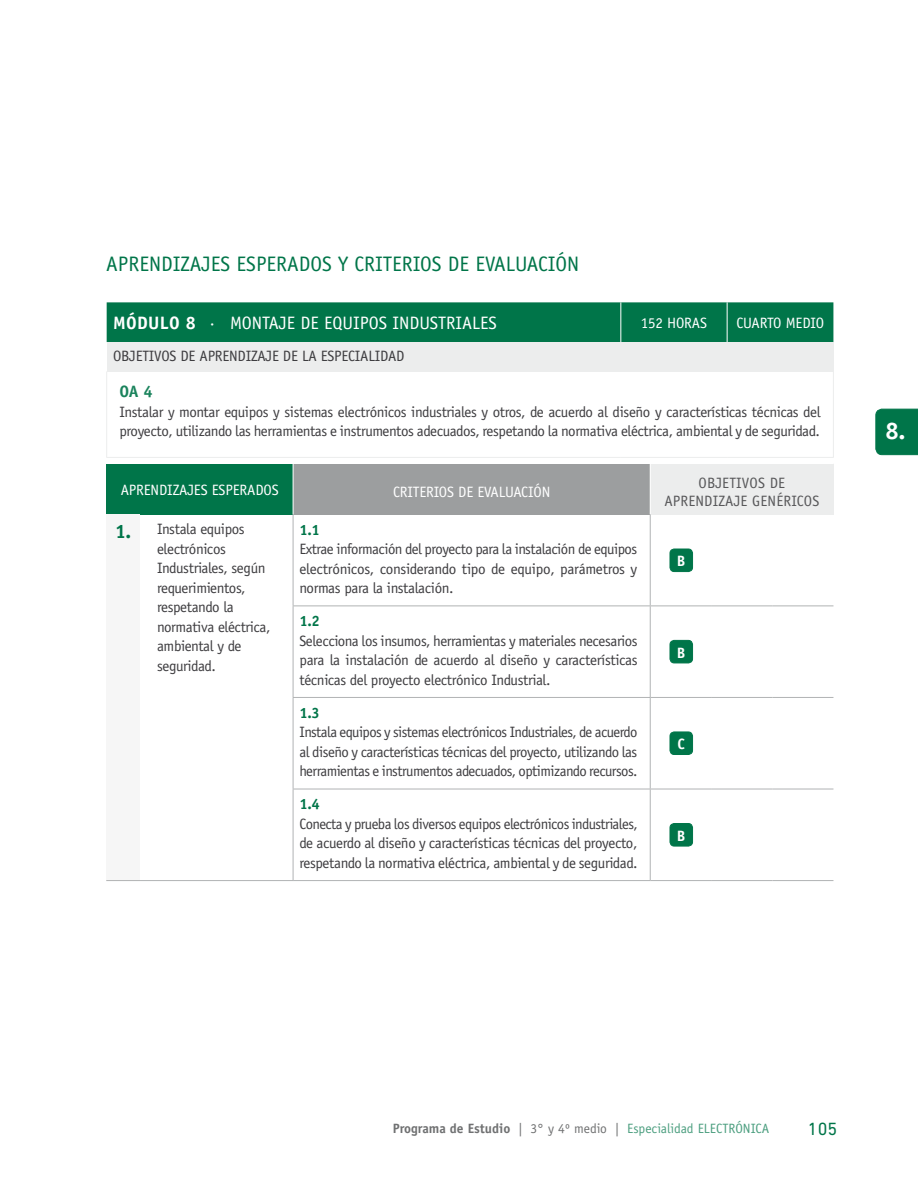
<style>
.page{position:relative;width:918px;height:1188px;background:#fff}
.page>*{position:absolute;margin:0;border:0;box-sizing:border-box;transform-origin:0 0}
.t1{font:700 24px "Officina Sans";color:#fff}
.t2{font:21px "Officina Sans";color:#007549}
.t3{font:18px "Officina Sans";color:#fff}
.t4{font:18px "DIN Next LT Pro";color:#007549}
.t5{font:700 16.5px "Officina Sans";color:#1a835c}
.t6{font:15px/19.5px "Officina Sans";letter-spacing:-.025em;color:#3e3d40;text-align:justify}
.t7{font:15px "Officina Sans";letter-spacing:-.01em;color:#fff}
.t8{font:15px "Officina Sans";letter-spacing:.01em;color:#58585a}
.t9{font:700 15px "Officina Sans";color:#007549}
.t10{font:700 15px "Officina Sans";color:#fff}
.t11{font:13.5px "Officina Sans";color:#4d9f80}
.s1{font-weight:700}
.s2{font-weight:700;font-size:19.5px;color:#007549}
.s3{font-weight:700;color:#707172}
.s4{color:#707172}
</style>
<div class="page">
<div style="left:107px;top:302px;width:726px;height:40px;background:#007549"></div>
<div style="left:107px;top:342px;width:726px;height:29px;background:#eceded"></div>
<hr style="left:106px;top:371px;width:1px;height:86px;background:#eceded">
<hr style="left:833px;top:371px;width:1px;height:86px;background:#eceded">
<hr style="left:106px;top:457px;width:515px;height:1px;background:#eceded">
<hr style="left:621px;top:457px;width:106px;height:1px;background:#eceded">
<hr style="left:727px;top:457px;width:107px;height:1px;background:#eceded">
<hr style="left:727px;top:302px;width:1px;height:40px;background:#fff">
<hr style="left:620px;top:302px;width:1px;height:40px;background:#fff">
<div style="left:106px;top:464px;width:187px;height:50px;background:#007549"></div>
<div style="left:293px;top:464px;width:357px;height:50px;background:#9c9e9f"></div>
<div style="left:650px;top:464px;width:183px;height:50px;background:#eceded"></div>
<div style="left:106px;top:514px;width:34px;height:367px;background:#f6f6f6"></div>
<hr style="left:833px;top:464px;width:1px;height:50px;background:#eceded">
<hr style="left:773px;top:606px;width:60px;height:1px;background:#b1b3b4">
<hr style="left:773px;top:697px;width:60px;height:1px;background:#b1b3b4">
<hr style="left:773px;top:789px;width:60px;height:1px;background:#b1b3b4">
<hr style="left:106px;top:880px;width:34px;height:1px;background:#b1b3b4">
<hr style="left:140px;top:880px;width:153px;height:1px;background:#b1b3b4">
<hr style="left:293px;top:880px;width:357px;height:1px;background:#b1b3b4">
<hr style="left:650px;top:880px;width:62px;height:1px;background:#b1b3b4">
<hr style="left:712px;top:880px;width:61px;height:1px;background:#b1b3b4">
<hr style="left:773px;top:880px;width:60px;height:1px;background:#b1b3b4">
<hr style="left:293px;top:606px;width:357px;height:1px;background:#b1b3b4">
<hr style="left:650px;top:606px;width:62px;height:1px;background:#b1b3b4">
<hr style="left:712px;top:606px;width:61px;height:1px;background:#b1b3b4">
<hr style="left:293px;top:697px;width:357px;height:1px;background:#b1b3b4">
<hr style="left:650px;top:697px;width:62px;height:1px;background:#b1b3b4">
<hr style="left:712px;top:697px;width:61px;height:1px;background:#b1b3b4">
<hr style="left:293px;top:789px;width:357px;height:1px;background:#b1b3b4">
<hr style="left:650px;top:789px;width:62px;height:1px;background:#b1b3b4">
<hr style="left:712px;top:789px;width:61px;height:1px;background:#b1b3b4">
<hr style="left:293px;top:514px;width:1px;height:92px;background:#b1b3b4">
<hr style="left:293px;top:606px;width:1px;height:91px;background:#b1b3b4">
<hr style="left:293px;top:698px;width:1px;height:91px;background:#b1b3b4">
<hr style="left:293px;top:789px;width:1px;height:91px;background:#b1b3b4">
<hr style="left:293px;top:464px;width:1px;height:50px;background:#fff">
<hr style="left:650px;top:464px;width:1px;height:50px;background:#fff">
<hr style="left:650px;top:514px;width:1px;height:92px;background:#b1b3b4">
<hr style="left:650px;top:606px;width:1px;height:91px;background:#b1b3b4">
<hr style="left:650px;top:698px;width:1px;height:91px;background:#b1b3b4">
<hr style="left:650px;top:789px;width:1px;height:91px;background:#b1b3b4">
<div style="left:670px;top:549px;width:23px;height:23px;background:#007549;border-radius:4px"></div>
<div style="left:670px;top:549px;width:23px;height:23px;border:1px solid #007549;border-radius:4px"></div>
<div style="left:670px;top:640px;width:23px;height:23px;background:#007549;border-radius:4px"></div>
<div style="left:670px;top:640px;width:23px;height:23px;border:1px solid #007549;border-radius:4px"></div>
<div style="left:670px;top:732px;width:23px;height:23px;background:#007549;border-radius:4px"></div>
<div style="left:670px;top:732px;width:23px;height:23px;border:1px solid #007549;border-radius:4px"></div>
<div style="left:670px;top:824px;width:23px;height:22px;background:#007549;border-radius:4px"></div>
<div style="left:670px;top:823px;width:23px;height:23px;border:1px solid #007549;border-radius:4px"></div>
<svg style="left:875px;top:409px;width:43px;height:46px;background:#04774c"></svg>
<h2 class="t2" style="left:106px;top:251px;width:475px">APRENDIZAJES ESPERADOS Y CRITERIOS DE EVALUACIÓN</h2>
<p class="t3" style="left:113px;top:313px;width:385px"><span class="s1">MóDULO 8</span> · MONTAJE DE EQUIPOS INDUSTRIALES</p>
<p class="t7" style="left:641px;top:314px;width:66px">152 Horas</p>
<p class="t7" style="left:736px;top:314px;width:31px">cuarto</p>
<p class="t7" style="left:786px;top:314px;width:38px">Medio</p>
<p class="t6" style="left:113px;top:347px;width:9px">objet</p>
<p class="t6" style="left:149px;top:347px;width:14px">ivos</p>
<p class="t6" style="left:181px;top:347px;width:28px">de Aprend</p>
<p class="t6" style="left:246px;top:347px;width:83px">izaje de la espec</p>
<p class="t6" style="left:355px;top:347px;width:49px">ialidad</p>
<p class="t5" style="left:119px;top:381px;width:35px">OA 4</p>
<p class="t6" style="left:119px;top:402px;width:703px">Instalar y montar equipos y sistemas electrónicos industriales y otros, de acuerdo al diseño y características técnicas del proyecto, utilizando las herramientas e instrumentos adecuados, respetando la normativa eléctrica, ambiental y de seguridad.</p>
<p class="t7" style="left:121px;top:481px;width:9px">Aprend</p>
<p class="t7" style="left:167px;top:481px;width:60px">izajes Esper</p>
<p class="t7" style="left:247px;top:481px;width:17px">ados</p>
<p class="t7" style="left:393px;top:483px;width:149px">Criterios de Evaluación</p>
<p class="t6" style="left:157px;top:519px;width:115px;text-align:left;text-indent:-42px"><span class="s2">1.</span> Instala equipos electrónicos<br>Industriales, según requerimientos, respetando la normativa eléctrica, ambiental y de seguridad.</p>
<p class="t9" style="left:299px;top:520px;width:22px">1.1</p>
<p class="t6" style="left:299px;top:539px;width:339px">Extrae información del proyecto para la instalación de equipos electrónicos, considerando tipo de equipo, parámetros y normas para la instalación.</p>
<p class="t9" style="left:299px;top:612px;width:22px">1.2</p>
<p class="t6" style="left:299px;top:631px;width:340px">Selecciona los insumos, herramientas y materiales necesarios para la instalación de acuerdo al diseño y características técnicas del proyecto electrónico Industrial.</p>
<p class="t9" style="left:299px;top:703px;width:22px">1.3</p>
<p class="t6" style="left:299px;top:722px;width:339px">Instala equipos y sistemas electrónicos Industriales, de acuerdo al diseño y características técnicas del proyecto, utilizando las herramientas e instrumentos adecuados, optimizando recursos.</p>
<p class="t9" style="left:299px;top:795px;width:22px">1.4</p>
<p class="t6" style="left:299px;top:814px;width:340px">Conecta y prueba los diversos equipos electrónicos industriales, de acuerdo al diseño y características técnicas del proyecto, respetando la normativa eléctrica, ambiental y de seguridad.</p>
<p class="t8" style="left:699px;top:474px;width:17px">Objet</p>
<p class="t8" style="left:736px;top:474px;width:15px">ivos</p>
<p class="t8" style="left:770px;top:474px;width:8px">de</p>
<p class="t8" style="left:664px;top:492px;width:9px">Aprend</p>
<p class="t8" style="left:713px;top:492px;width:56px">izaje Genér</p>
<p class="t8" style="left:791px;top:492px;width:14px">icos</p>
<p class="t10" style="left:677px;top:552px;width:8px">b</p>
<p class="t10" style="left:677px;top:643px;width:8px">b</p>
<p class="t10" style="left:678px;top:735px;width:9px">C</p>
<p class="t10" style="left:677px;top:826px;width:8px">b</p>
<h1 class="t1" style="left:885px;top:416px;width:21px">8.</h1>
<p class="t11" style="left:393px;top:1121px;width:378px"><span class="s3">Programa de Estudio</span> <span class="s4">| 3° y 4º medio |</span> Especialidad ELECTRÓNICA</p>
<p class="t4" style="left:808px;top:1118px;width:31px">105</p>
</div>
